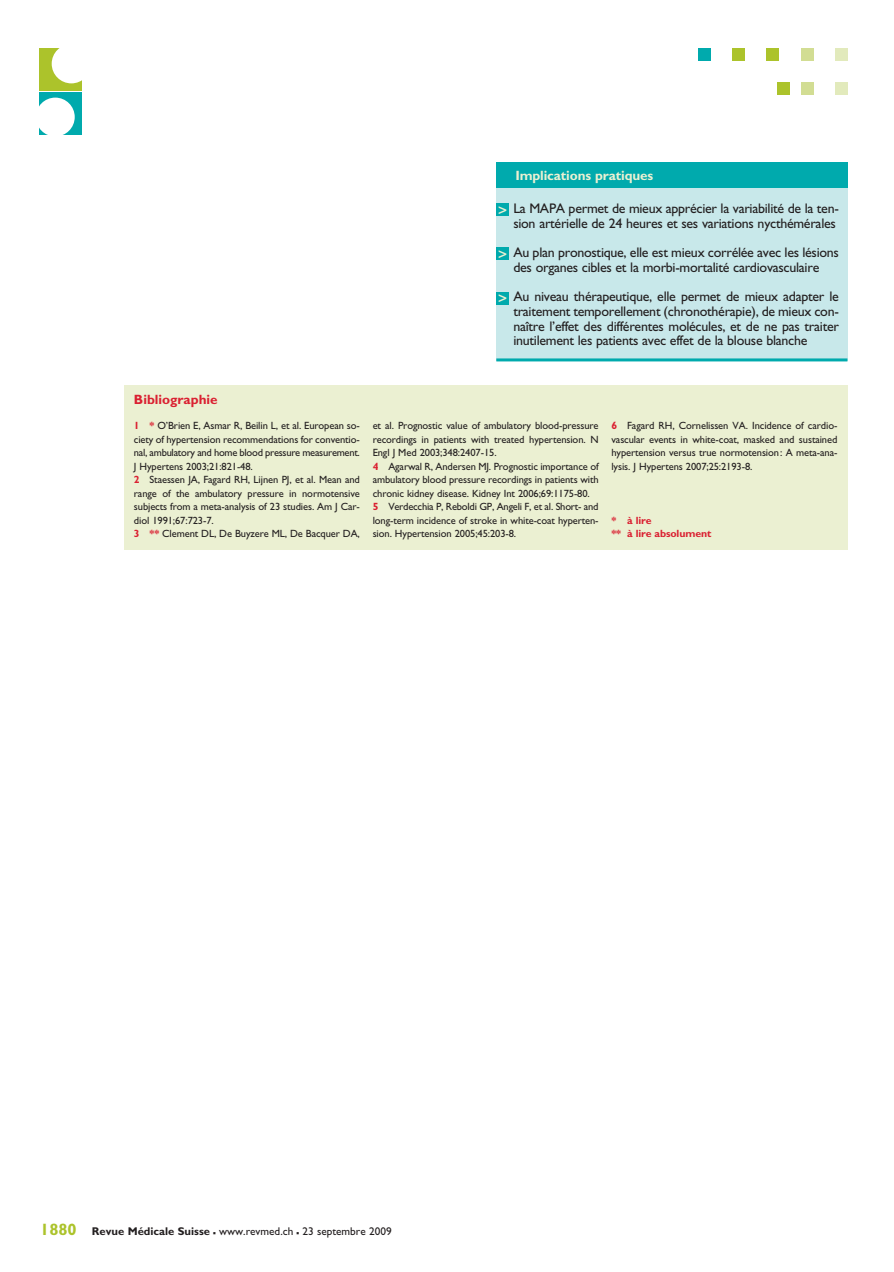
<style>
.page{position:relative;width:894px;height:1272px;background:#fff}
.page>*{position:absolute;margin:0;border:0;box-sizing:border-box;transform-origin:0 0}
.t1{font:13.95px/14.7px "Gill Sans";letter-spacing:-.02em;color:#231f20;text-align:right}
.t2{font:700 13.5px "Gill Sans";letter-spacing:-.01em;color:#ebf0d2}
.t3{font:700 13.5px "Gill Sans";color:#da2031}
.t4{font:11.25px "Gill Sans";color:#231f20}
.t5{font:10.5px/13.5px "Gill Sans";letter-spacing:-.01em;color:#231f20}
.t6{font:700 10.5px/13.5px "Gill Sans";letter-spacing:-.01em;color:#da2031}
.s1{font-family:"Insignia";font-size:15px;color:#ebf0d2}
.s2{font-weight:700;color:#da2031}
.s3{font-weight:700;font-size:16.5px;color:#acc32b}
.s4{font-weight:700}
.s5{font-weight:700;font-size:16.5px}
</style>
<div class="page">
<div style="left:834px;top:48px;width:13px;height:13px;background:#e2eabc"></div>
<div style="left:800px;top:48px;width:13px;height:13px;background:#d2dd93"></div>
<div style="left:766px;top:48px;width:13px;height:13px;background:#acc32b"></div>
<div style="left:732px;top:48px;width:13px;height:13px;background:#acc32b"></div>
<div style="left:698px;top:48px;width:13px;height:13px;background:#00aaad"></div>
<div style="left:834px;top:82px;width:13px;height:13px;background:#e2eabc"></div>
<div style="left:800px;top:82px;width:13px;height:13px;background:#d2dd93"></div>
<div style="left:776px;top:82px;width:13px;height:13px;background:#acc32b"></div>
<div style="left:39px;top:48px;width:42px;height:42px;background:#acc32b"></div>
<div style="left:52px;top:44px;width:39px;height:39px;background:#fff;border-radius:50%"></div>
<div style="left:39px;top:93px;width:42px;height:42px;background:#00aaad"></div>
<div style="left:36px;top:98px;width:39px;height:38px;background:#fff;border-radius:50%"></div>
<div style="left:496px;top:188px;width:351px;height:172px;background:#c8e8ea"></div>
<div style="left:496px;top:163px;width:351px;height:25px;background:#00aaad"></div>
<hr style="left:496px;top:358px;width:351px;height:3px;background:#00aaad">
<div style="left:496px;top:204px;width:13px;height:12px;background:#00aaad"></div>
<div style="left:496px;top:248px;width:13px;height:12px;background:#00aaad"></div>
<div style="left:496px;top:292px;width:13px;height:13px;background:#00aaad"></div>
<div style="left:124px;top:385px;width:723px;height:165px;background:#ebf0d2"></div>
<p class="t3" style="left:134px;top:392px;width:85px">Bibliographie</p>
<p class="t2" style="left:515px;top:168px;width:139px">Implications pratiques</p>
<h1 class="t1" style="left:498px;top:201px;width:342px"><span class="s1">&gt;</span> La MAPA permet de mieux apprécier la variabilité de la ten&shy;sion artérielle de 24 heures et ses variations nycthémérales</h1>
<h1 class="t1" style="left:498px;top:245px;width:342px;text-align:center"><span class="s1">&gt;</span> Au plan pronostique, elle est mieux corrélée avec les lésions des organes cibles et la morbi-mortalité cardiovasculaire</h1>
<p class="t1" style="left:513px;top:289px;width:327px;text-align:justify;text-indent:-15px"><span class="s1">&gt;</span> Au niveau thérapeutique, elle permet de mieux adapter le traitement temporellement (chronothérapie), de mieux con&shy;naître l’effet des différentes molécules, et de ne pas traiter inutilement les patients avec effet de la blouse blanche</p>
<p class="t5" style="left:134px;top:419px;width:227px"><span class="s2">1 *</span> O’Brien E, Asmar R, Beilin L, et al. European so&shy;ciety of hypertension recommendations for conventio&shy;nal, ambulatory and home blood pressure measurement.<br>J Hypertens 2003;21:821-48.<br><span class="s2">2</span> Staessen JA, Fagard RH, Lijnen PJ, et al. Mean and range of the ambulatory pressure in normotensive subjects from a meta-analysis of 23 studies. Am J Car&shy;diol 1991;67:723-7.<br><span class="s2">3 **</span> Clement DL, De Buyzere ML, De Bacquer DA,</p>
<p class="t5" style="left:372px;top:419px;width:227px">et al. Prognostic value of ambulatory blood-pressure recordings in patients with treated hypertension. N Engl J Med 2003;348:2407-15.<br><span class="s2">4</span> Agarwal R, Andersen MJ. Prognostic importance of ambulatory blood pressure recordings in patients with chronic kidney disease. Kidney Int 2006;69:1175-80.<br><span class="s2">5</span> Verdecchia P, Reboldi GP, Angeli F, et al. Short- and long-term incidence of stroke in white-coat hyperten&shy;sion. Hypertension 2005;45:203-8.</p>
<p class="t5" style="left:611px;top:419px;width:227px;text-align:justify"><span class="s2">6</span> Fagard RH, Cornelissen VA. Incidence of cardio&shy;vascular events in white-coat, masked and sustained hypertension versus true normotension: A meta-ana&shy;lysis. J Hypertens 2007;25:2193-8.</p>
<p class="t6" style="left:611px;top:513px;width:101px">* à lire<br>** à lire absolument</p>
<p class="t4" style="left:40px;top:1225px;width:353px"><span class="s3">1880</span> <span class="s4">Revue Médicale Suisse</span> <span class="s5">–</span> www.revmed.ch <span class="s5">–</span> 23 septembre 2009</p>
</div>
